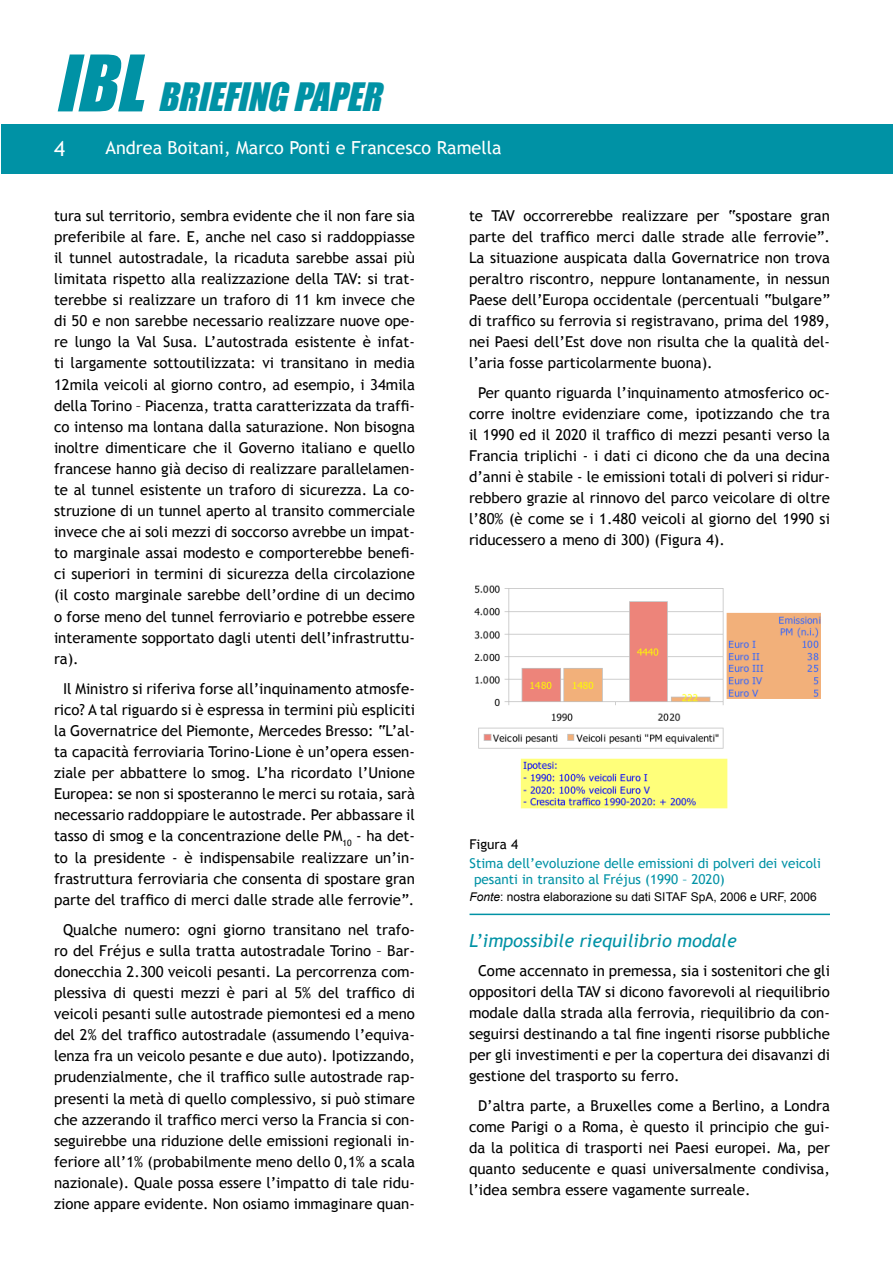
<style>
.page{position:relative;width:893px;height:1263px;background:#fff}
.page>*{position:absolute;margin:0;border:0;box-sizing:border-box;transform-origin:0 0}
.t1{font:italic 36px "Impact";color:#0092a5}
.t2{font:18px "Trebuchet MS";color:#fff}
.t3{font:italic 18px "Trebuchet MS";color:#0092a5}
.t4{font:15px/21.1px "Trebuchet MS";color:#000;text-align:justify}
.t5{font:13.5px/16.2px "Trebuchet MS";color:#0092a5}
.t6{font:13.5px "Trebuchet MS";color:#000}
.t7{font:12px "Arial";color:#000}
.s1{font-size:72px}
.s2{font-style:italic}
</style>
<div class="page">
<div style="left:2px;top:124px;width:891px;height:49px;background:#0092a5"></div>
<img style="left:474px;top:585px;width:347px;height:224px">
<hr style="left:470px;top:914px;width:360px;height:1px;background:#0092a5">
<h1 class="t1" style="left:55px;top:75px;width:337px"><span class="s1">IBL</span> BRIEFING PAPER</h1>
<p class="t2" style="left:105px;top:137px;width:398px">Andrea Boitani, Marco Ponti e Francesco Ramella</p>
<p class="t4" style="left:54px;top:205px;width:362px">tura sul territorio, sembra evidente che il non fare sia preferibile al fare. E, anche nel caso si raddoppiasse il tunnel autostradale, la ricaduta sarebbe assai più limitata rispetto alla realizzazione della TAV: si trat&shy;terebbe si realizzare un traforo di 11 km invece che di 50 e non sarebbe necessario realizzare nuove ope&shy;re lungo la Val Susa. L’autostrada esistente è infat&shy;ti largamente sottoutilizzata: vi transitano in media 12mila veicoli al giorno contro, ad esempio, i 34mila della Torino – Piacenza, tratta caratterizzata da traffi&shy;co intenso ma lontana dalla saturazione. Non bisogna inoltre dimenticare che il Governo italiano e quello francese hanno già deciso di realizzare parallelamen&shy;te al tunnel esistente un traforo di sicurezza. La co&shy;struzione di un tunnel aperto al transito commerciale invece che ai soli mezzi di soccorso avrebbe un impat&shy;to marginale assai modesto e comporterebbe benefi&shy;ci superiori in termini di sicurezza della circolazione (il costo marginale sarebbe dell’ordine di un decimo o forse meno del tunnel ferroviario e potrebbe essere interamente sopportato dagli utenti dell’infrastruttu&shy;ra).</p>
<p class="t4" style="left:54px;top:678px;width:362px;text-align:center">Il Ministro si riferiva forse all’inquinamento atmosfe&shy;rico? A tal riguardo si è espressa in termini più espliciti la Governatrice del Piemonte, Mercedes Bresso: “L’al&shy;ta capacità ferroviaria Torino-Lione è un’opera essen&shy;ziale per abbattere lo smog. L’ha ricordato l’Unione Europea: se non si sposteranno le merci su rotaia, sarà necessario raddoppiare le autostrade. Per abbassare il tasso di smog e la concentrazione delle PM<sub>10</sub> - ha det&shy;to la presidente - è indispensabile realizzare un’in&shy;frastruttura ferroviaria che consenta di spostare gran parte del traffico di merci dalle strade alle ferrovie”.</p>
<p class="t4" style="left:54px;top:919px;width:362px;text-indent:9px">Qualche numero: ogni giorno transitano nel trafo&shy;ro del Fréjus e sulla tratta autostradale Torino – Bar&shy;donecchia 2.300 veicoli pesanti. La percorrenza com&shy;plessiva di questi mezzi è pari al 5% del traffico di veicoli pesanti sulle autostrade piemontesi ed a meno del 2% del traffico autostradale (assumendo l’equiva&shy;lenza fra un veicolo pesante e due auto). Ipotizzando, prudenzialmente, che il traffico sulle autostrade rap&shy;presenti la metà di quello complessivo, si può stimare che azzerando il traffico merci verso la Francia si con&shy;seguirebbe una riduzione delle emissioni regionali in&shy;feriore all’1% (probabilmente meno dello 0,1% a scala nazionale). Quale possa essere l’impatto di tale ridu&shy;zione appare evidente. Non osiamo immaginare quan-</p>
<p class="t4" style="left:469px;top:205px;width:362px">te TAV occorrerebbe realizzare per “spostare gran parte del traffico merci dalle strade alle ferrovie”.<br>La situazione auspicata dalla Governatrice non trova peraltro riscontro, neppure lontanamente, in nessun Paese dell’Europa occidentale (percentuali “bulgare” di traffico su ferrovia si registravano, prima del 1989, nei Paesi dell’Est dove non risulta che la qualità del&shy;l’aria fosse particolarmente buona).</p>
<p class="t4" style="left:469px;top:382px;width:362px;text-indent:9px">Per quanto riguarda l’inquinamento atmosferico oc&shy;corre inoltre evidenziare come, ipotizzando che tra il 1990 ed il 2020 il traffico di mezzi pesanti verso la Francia triplichi - i dati ci dicono che da una decina d’anni è stabile - le emissioni totali di polveri si ridur&shy;rebbero grazie al rinnovo del parco veicolare di oltre l’80% (è come se i 1.480 veicoli al giorno del 1990 si riducessero a meno di 300) (Figura 4).</p>
<p class="t6" style="left:470px;top:836px;width:50px">Figura 4</p>
<p class="t5" style="left:474px;top:855px;width:348px;text-indent:-4px">Stima dell’evoluzione delle emissioni di polveri dei veicoli pesanti in transito al Fréjus (1990 – 2020)</p>
<p class="t7" style="left:470px;top:890px;width:349px"><span class="s2">Fonte</span>: nostra elaborazione su dati SITAF SpA, 2006 e URF, 2006</p>
<p class="t3" style="left:469px;top:930px;width:269px">L’impossibile riequilibrio modale</p>
<p class="t4" style="left:469px;top:960px;width:362px;text-indent:9px">Come accennato in premessa, sia i sostenitori che gli oppositori della TAV si dicono favorevoli al riequilibrio modale dalla strada alla ferrovia, riequilibrio da con&shy;seguirsi destinando a tal fine ingenti risorse pubbliche per gli investimenti e per la copertura dei disavanzi di gestione del trasporto su ferro.</p>
<p class="t4" style="left:469px;top:1095px;width:362px;text-indent:9px">D’altra parte, a Bruxelles come a Berlino, a Londra come Parigi o a Roma, è questo il principio che gui&shy;da la politica di trasporti nei Paesi europei. Ma, per quanto seducente e quasi universalmente condivisa, l’idea sembra essere vagamente surreale.</p>
</div>
